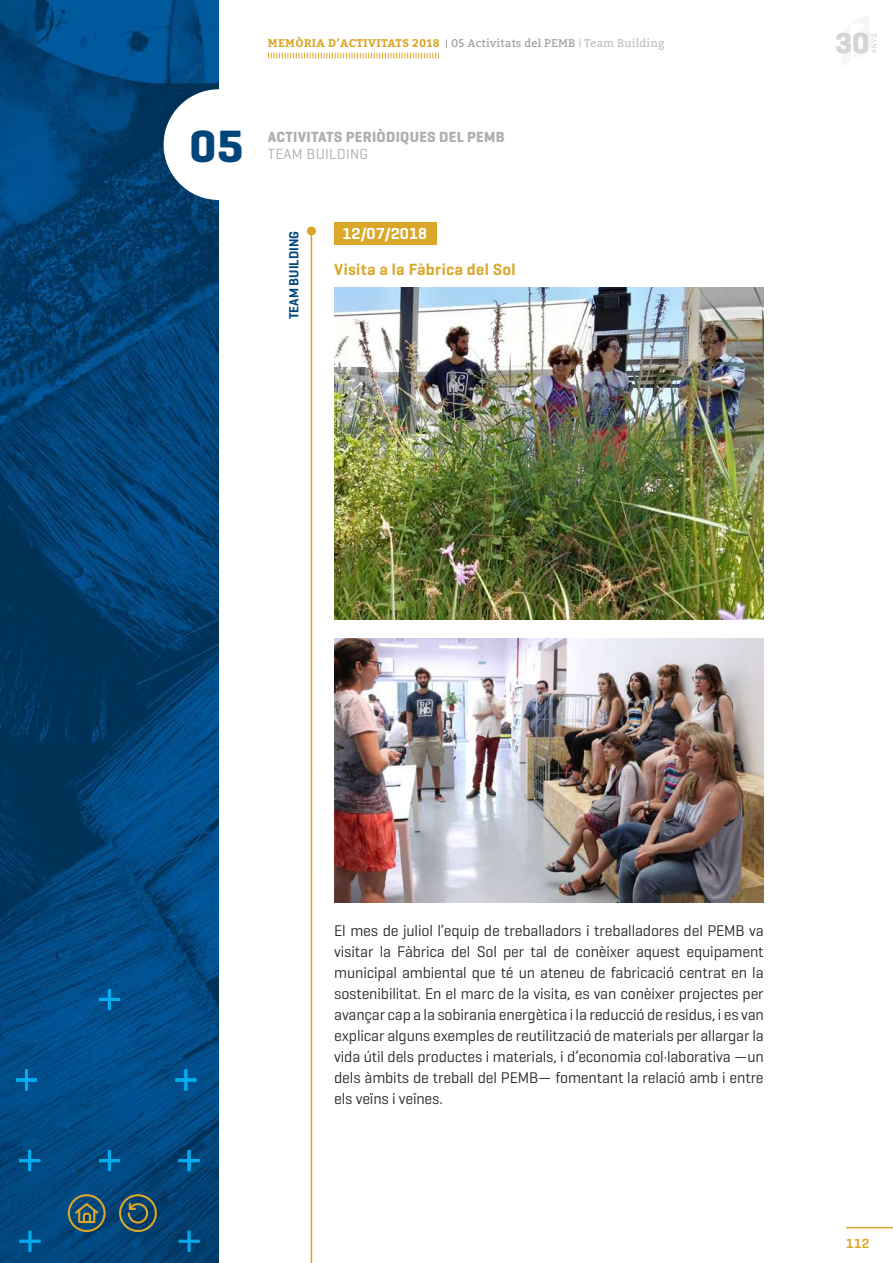
<style>
.page{position:relative;width:893px;height:1263px;background:#fff}
.page>*{position:absolute;margin:0;border:0;box-sizing:border-box;transform-origin:0 0}
.t1{font:700 46.05px "Geogrotesque";color:#00467a}
.t2{font:600 16.5px "Geogrotesque";letter-spacing:.02em;color:#daa728}
.t3{font:600 16.2px "Geogrotesque";color:#fff}
.t4{font:15.75px/21px "Geogrotesque";letter-spacing:-.01em;color:#292829;text-align:justify}
.t5{font:700 15px "Geogrotesque";letter-spacing:.02em;color:#adafb2}
.t6{font:15px "Geogrotesque";letter-spacing:.02em;color:#adafb2}
.t7{font:600 13.5px "Geogrotesque";color:#00467a}
.t8{font:600 13.5px "Geogrotesque";color:#daa728}
.t9{font:700 11.1px "Bitter";letter-spacing:.03em;color:#daa728}
.t10{font:11.1px "Bitter";letter-spacing:.02em;color:#babcbe}
.s1{font-weight:400;color:#989a9d}
</style>
<div class="page">
<img style="left:0;top:0;width:219px;height:1263px">
<svg style="left:99px;top:989px;width:21px;height:21px"></svg>
<svg style="left:19px;top:1150px;width:21px;height:21px"></svg>
<svg style="left:179px;top:1150px;width:21px;height:21px"></svg>
<svg style="left:99px;top:1150px;width:21px;height:21px"></svg>
<svg style="left:179px;top:1231px;width:21px;height:21px"></svg>
<svg style="left:16px;top:1069px;width:21px;height:21px"></svg>
<svg style="left:175px;top:1069px;width:21px;height:21px"></svg>
<svg style="left:20px;top:1231px;width:20px;height:21px"></svg>
<hr style="left:846px;top:1227px;width:47px;height:1px;background:#daa728">
<svg style="left:268px;top:53px;width:171px;height:5px"></svg>
<div style="left:164px;top:89px;width:110px;height:111px;background:#fff;border-radius:50%"></div>
<svg style="left:836px;top:32px;width:41px;height:22px"></svg>
<svg style="left:73px;top:1201px;width:27px;height:23px"></svg>
<div style="left:68px;top:1194px;width:38px;height:38px;border:2px solid #daa728;border-radius:50%"></div>
<div style="left:119px;top:1194px;width:38px;height:38px;border:2px solid #daa728;border-radius:50%"></div>
<svg style="left:127px;top:1201px;width:22px;height:23px"></svg>
<hr style="left:311px;top:231px;width:1px;height:1032px;background:#daa728">
<div style="left:307px;top:227px;width:9px;height:9px;background:#daa728;border-radius:50%"></div>
<img style="left:334px;top:287px;width:430px;height:333px">
<div style="left:334px;top:222px;width:102px;height:22px;background:#daa728"></div>
<img style="left:334px;top:638px;width:430px;height:265px">
<p class="t9" style="left:268px;top:35px;width:309px">MEMÒRIA D’ACTIVITATS 2018 <span class="s1">05 Activitats del PEMB</span></p>
<p class="t10" style="left:584px;top:35px;width:82px">Team Building</p>
<h1 class="t1" style="left:190px;top:117px;width:55px">05</h1>
<p class="t5" style="left:268px;top:128px;width:238px">ACTIVITATS PERIÒDIQUES DEL PEMB</p>
<p class="t6" style="left:268px;top:144px;width:102px">TEAM BUILDING</p>
<p class="t7" style="left:285px;top:319px;width:90px;rotate:-90deg">TEAM BUILDING</p>
<p class="t3" style="left:342px;top:224px;width:86px">12/07/2018</p>
<p class="t2" style="left:334px;top:259px;width:183px">Visita a la Fàbrica del Sol</p>
<p class="t4" style="left:334px;top:920px;width:431px">El mes de juliol l’equip de treballadors i treballadores del PEMB va visitar la Fàbrica del Sol per tal de conèixer aquest equipament municipal ambiental que té un ateneu de fabricació centrat en la sostenibilitat. En el marc de la visita, es van conèixer projectes per avançar cap a la sobirania energètica i la reducció de residus, i es van explicar alguns exemples de reutilització de materials per allargar la vida útil dels productes i materials, i d’economia col·laborativa —un dels àmbits de treball del PEMB— fomentant la relació amb i entre els veïns i veïnes.</p>
<p class="t8" style="left:846px;top:1235px;width:25px">112</p>
</div>
